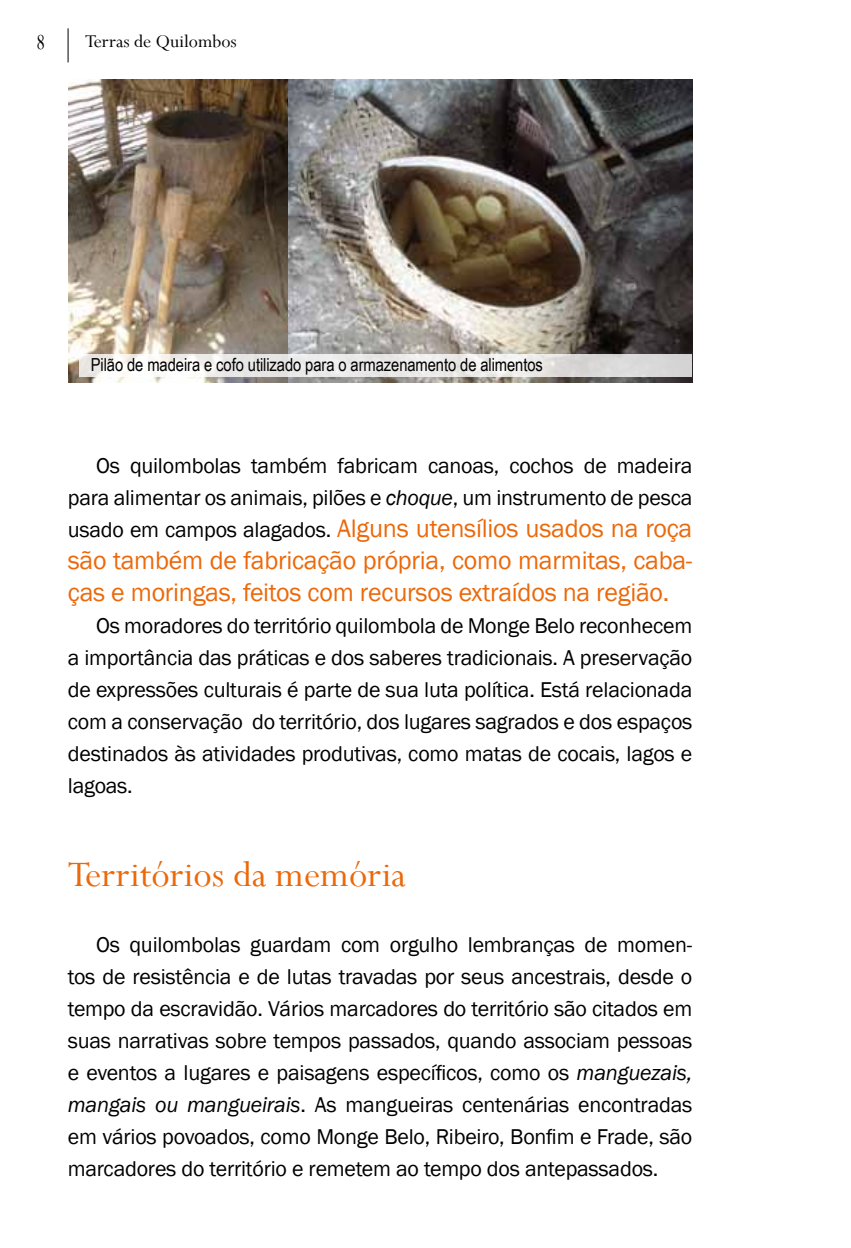
<style>
.page{position:relative;width:851px;height:1248px;background:#fff}
.page>*{position:absolute;margin:0;border:0;box-sizing:border-box;transform-origin:0 0}
.t1{font:40px "Perpetua";color:#eb690b}
.t2{font:26px/32px "Franklin Gothic";letter-spacing:-.01em;color:#eb690b;text-align:justify}
.t3{font:24px "Perpetua";color:#000;scale:.8 1}
.t4{font:22px/32px "Franklin Gothic";letter-spacing:-.01em;color:#000;text-align:justify}
.t5{font:20px "Perpetua";color:#000}
.t6{font:18px "Arial Narrow";letter-spacing:-.005em;color:#000}
.s1{font-style:italic}
.s2{font-size:22px;color:#000}
</style>
<div class="page">
<hr style="left:68px;top:28px;width:1px;height:34px;background:#000">
<img style="left:68px;top:79px;width:220px;height:303px">
<img style="left:288px;top:79px;width:404px;height:303px">
<svg style="left:79px;top:354px;width:613px;height:22px;fill:#eae9e8"></svg>
<p class="t3" style="left:37px;top:27px;width:12px">8</p>
<p class="t5" style="left:85px;top:28px;width:153px">Terras de Quilombos</p>
<p class="t6" style="left:91px;top:352px;width:453px">Pilão de madeira e cofo utilizado para o armazenamento de alimentos</p>
<p class="t4" style="left:68px;top:449px;width:626px;text-align:right">Os quilombolas também fabricam canoas, cochos de madeira para alimentar os animais, pilões e <span class="s1">choque</span>, um instrumento de pesca</p>
<p class="t2" style="left:68px;top:512px;width:626px"><span class="s2">usado em campos alagados.</span> Alguns utensílios usados na roça são também de fabricação própria, como marmitas, caba&shy;ças e moringas, feitos com recursos extraídos na região.</p>
<p class="t4" style="left:68px;top:609px;width:626px;text-indent:28px">Os moradores do território quilombola de Monge Belo reconhecem a importância das práticas e dos saberes tradicionais. A preservação de expressões culturais é parte de sua luta política. Está relacionada com a conservação do território, dos lugares sagrados e dos espaços destinados às atividades produtivas, como matas de cocais, lagos e lagoas.</p>
<h1 class="t1" style="left:68px;top:849px;width:339px">Territórios da memória</h1>
<p class="t4" style="left:68px;top:929px;width:626px;text-indent:28px">Os quilombolas guardam com orgulho lembranças de momen&shy;tos de resistência e de lutas travadas por seus ancestrais, desde o tempo da escravidão. Vários marcadores do território são citados em suas narrativas sobre tempos passados, quando associam pessoas e eventos a lugares e paisagens específicos, como os <span class="s1">manguezais, mangais ou mangueirais</span>. As mangueiras centenárias encontradas em vários povoados, como Monge Belo, Ribeiro, Bonfim e Frade, são marcadores do território e remetem ao tempo dos antepassados.</p>
</div>
